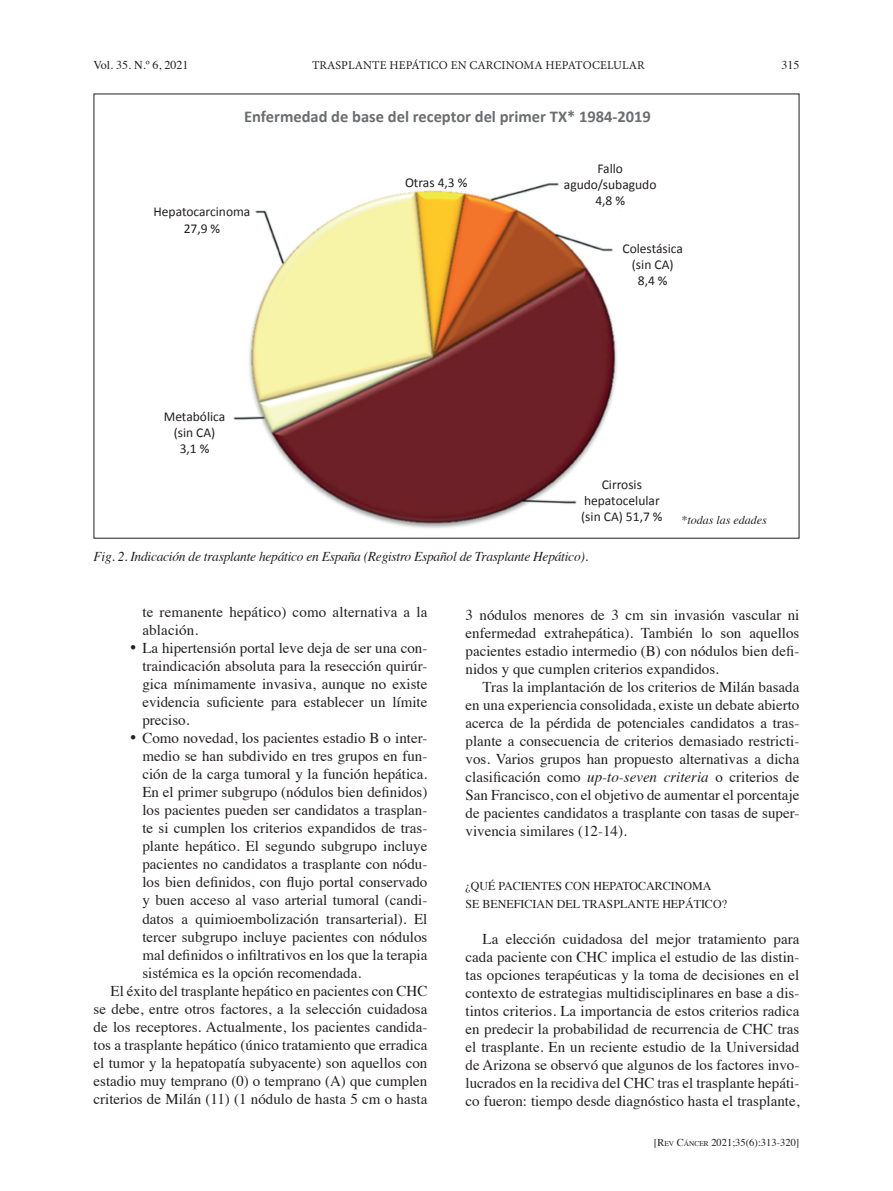
<style>
.page{position:relative;width:893px;height:1191px;background:#fff}
.page>*{position:absolute;margin:0;border:0;box-sizing:border-box;transform-origin:0 0}
.t1{font:700 16.5px "Calibri";color:#6c6d70}
.t2{font:15px/18px "Times";color:#231f20;text-align:justify}
.t3{font:13.5px/16.2px "Calibri";color:#231f20;text-align:center}
.Pies{font:italic 13.5px "Times";letter-spacing:-.02em;color:#231f20}
.Ladillo_1{font:12px/18px "Times";color:#231f20}
.t4{font:12px "Minion Pro";letter-spacing:.01em;color:#231f20}
.NUMERACIÓN{font:italic 12px "Times";color:#231f20}
.t5{font:10.5px "Times";color:#231f20}
.s1{font-style:italic}
.s2{font-size:7.35px}
.s3{font-style:inherit}
</style>
<div class="page">
<img style="left:233px;top:182px;width:384px;height:347px">
<p class="Ladillo_1" style="left:94px;top:55px;width:96px">Vol. 35. N.º 6, 2021</p>
<p class="t4" style="left:312px;top:57px;width:334px">TRASPLANTE HEPÁTICO EN CARCINOMA HEPATOCELULAR</p>
<p class="Ladillo_1" style="left:781px;top:55px;width:19px">315</p>
<p class="t1" style="left:244px;top:104px;width:408px">Enfermedad de base del receptor del primer TX* 1984-2019</p>
<p class="t3" style="left:154px;top:204px;width:98px">Hepatocarcinoma<br>27,9 %</p>
<p class="t3" style="left:164px;top:408px;width:63px">Metabólica (sin CA)<br>3,1 %</p>
<p class="t3" style="left:405px;top:174px;width:64px">Otras 4,3 %</p>
<p class="t3" style="left:564px;top:160px;width:94px">Fallo agudo/subagudo<br>4,8 %</p>
<p class="t3" style="left:622px;top:240px;width:62px">Colestásica (sin CA)<br>8,4 %</p>
<p class="t3" style="left:602px;top:476px;width:42px">Cirrosis</p>
<p class="t3" style="left:581px;top:492px;width:83px;text-align:left">hepatocelular (sin CA) 51,7 %</p>
<p class="NUMERACIÓN" style="left:681px;top:509px;width:87px">*todas las edades</p>
<p class="Pies" style="left:94px;top:545px;width:496px">Fig. 2. Indicación de trasplante hepático en España (Registro Español de Trasplante Hepático).</p>
<p class="t2" style="left:142px;top:602px;width:286px">te remanente hepático) como alternativa a la ablación.</p>
<p class="t2" style="left:142px;top:638px;width:286px;text-indent:-13px">• La hipertensión portal leve deja de ser una con&shy;traindicación absoluta para la resección quirúr&shy;gica mínimamente invasiva, aunque no existe evidencia suficiente para establecer un límite preciso.</p>
<p class="t2" style="left:142px;top:728px;width:286px;text-indent:-13px">• Como novedad, los pacientes estadio B o inter&shy;medio se han subdivido en tres grupos en fun&shy;ción de la carga tumoral y la función hepática.<br>En el primer subgrupo (nódulos bien definidos) los pacientes pueden ser candidatos a trasplan&shy;te si cumplen los criterios expandidos de tras&shy;plante hepático. El segundo subgrupo incluye pacientes no candidatos a trasplante con nódu&shy;los bien definidos, con flujo portal conservado y buen acceso al vaso arterial tumoral (candi&shy;datos a quimioembolización transarterial). El tercer subgrupo incluye pacientes con nódulos mal definidos o infiltrativos en los que la terapia sistémica es la opción recomendada.</p>
<p class="t2" style="left:94px;top:980px;width:335px;text-indent:17px">El éxito del trasplante hepático en pacientes con CHC se debe, entre otros factores, a la selección cuidadosa de los receptores. Actualmente, los pacientes candida&shy;tos a trasplante hepático (único tratamiento que erradica el tumor y la hepatopatía subyacente) son aquellos con estadio muy temprano (0) o temprano (A) que cumplen criterios de Milán (11) (1 nódulo de hasta 5 cm o hasta</p>
<p class="t2" style="left:466px;top:604px;width:335px">3 nódulos menores de 3 cm sin invasión vascular ni enfermedad extrahepática). También lo son aquellos pacientes estadio intermedio (B) con nódulos bien defi&shy;nidos y que cumplen criterios expandidos.</p>
<p class="t2" style="left:466px;top:676px;width:335px;text-indent:17px">Tras la implantación de los criterios de Milán basada en una experiencia consolidada, existe un debate abierto acerca de la pérdida de potenciales candidatos a tras&shy;plante a consecuencia de criterios demasiado restricti&shy;vos. Varios grupos han propuesto alternativas a dicha clasificación como <span class="s1">up-to-seven criteria</span> o criterios de San Francisco, con el objetivo de aumentar el porcentaje de pacientes candidatos a trasplante con tasas de super&shy;vivencia similares (12-14).</p>
<p class="Ladillo_1" style="left:466px;top:875px;width:263px">¿QUÉ PACIENTES CON HEPATOCARCINOMA<br>SE BENEFICIAN DEL TRASPLANTE HEPÁTICO?</p>
<p class="t2" style="left:466px;top:928px;width:335px;text-indent:17px">La elección cuidadosa del mejor tratamiento para cada paciente con CHC implica el estudio de las distin&shy;tas opciones terapéuticas y la toma de decisiones en el contexto de estrategias multidisciplinares en base a dis&shy;tintos criterios. La importancia de estos criterios radica en predecir la probabilidad de recurrencia de CHC tras el trasplante. En un reciente estudio de la Universidad de Arizona se observó que algunos de los factores invo&shy;lucrados en la recidiva del CHC tras el trasplante hepáti&shy;co fueron: tiempo desde diagnóstico hasta el trasplante,</p>
<p class="t5" style="left:654px;top:1133px;width:147px">[R<span class="s2">EV</span> C<span class="s2">ÁNCER</span> 2021;35(6):<span class="s3">313-320]</span></p>
</div>
